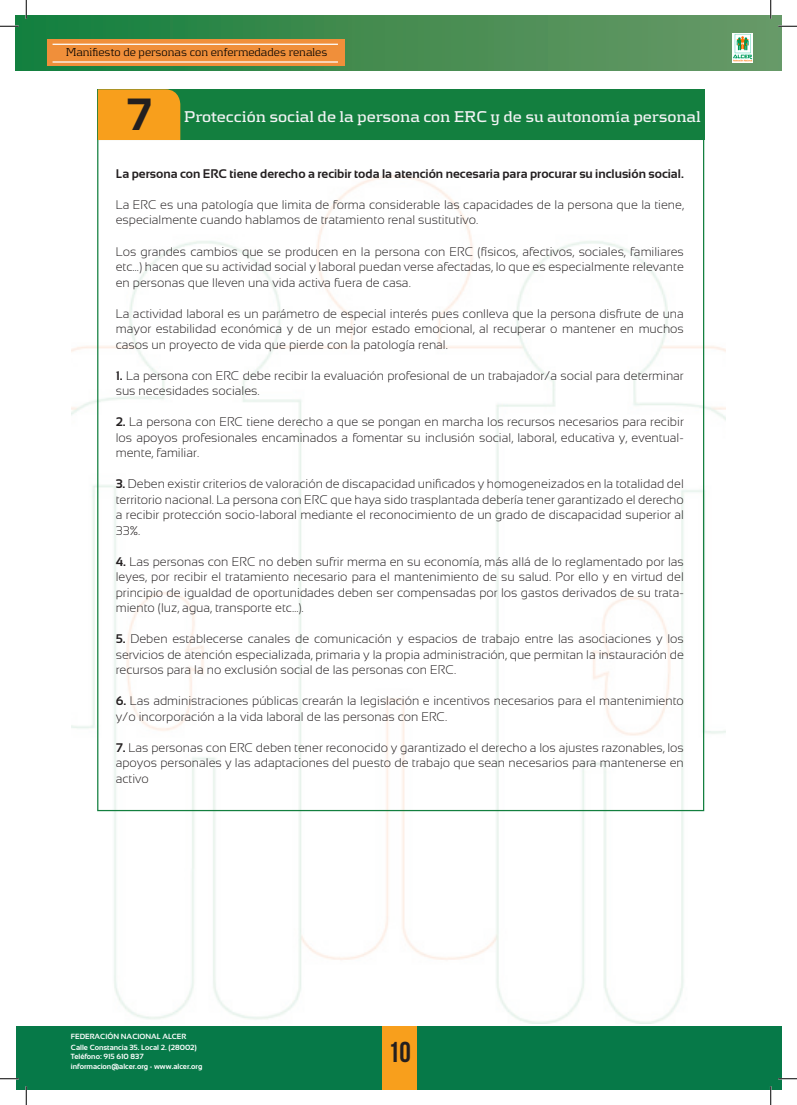
<style>
.page{position:relative;width:797px;height:1105px;background:#fff}
.page>*{position:absolute;margin:0;border:0;box-sizing:border-box;transform-origin:0 0}
.t1{font:700 45px "Kontrapunkt Bob";color:#231f20}
.t2{font:700 28.75px "Bebas Neue";color:#231f20}
.t3{font:700 16.25px "Kontrapunkt";letter-spacing:-.01em;color:#f2f3f4}
.body_text{font:300 12.5px/15.5px "Sansation";color:#231f20;text-align:justify}
.body_text-2{font:700 12.5px "Sansation";color:#231f20}
.t4{font:300 11.88px "Kontrapunkt";color:#000}
.t5{font:700 7.5px "Sansation";color:#fff}
.s1{font-weight:700}
</style>
<div class="page">
<div style="left:16px;top:1026px;width:765px;height:63px;background:#067948"></div>
<div style="left:16px;top:16px;width:765px;height:55px;background:linear-gradient(to right,#157f3c,#6e9a67)"></div>
<div style="left:382px;top:1026px;width:34px;height:63px;background:#f89f1c"></div>
<div style="left:47px;top:39px;width:297px;height:27px;background:#f08f3a"></div>
<hr style="left:53px;top:44px;width:285px;height:1px;background:#fff">
<hr style="left:53px;top:61px;width:285px;height:2px;background:#fff">
<img style="left:732px;top:34px;width:20px;height:29px">
<img style="left:71px;top:176px;width:654px;height:847px">
<div style="left:97px;top:89px;width:607px;height:51px;background:#137f3f"></div>
<div style="left:98px;top:89px;width:82px;height:51px;background:#f89f1c"></div>
<svg style="left:0;top:25px;width:19px;height:2px"></svg>
<svg style="left:778px;top:25px;width:19px;height:2px"></svg>
<svg style="left:0;top:1078px;width:19px;height:1px"></svg>
<svg style="left:778px;top:1078px;width:19px;height:1px"></svg>
<svg style="left:25px;top:0;width:2px;height:19px"></svg>
<svg style="left:25px;top:1086px;width:2px;height:19px"></svg>
<svg style="left:770px;top:0;width:1px;height:19px"></svg>
<svg style="left:770px;top:1086px;width:1px;height:19px"></svg>
<p class="t4" style="left:66px;top:46px;width:263px">Manifiesto de personas con enfermedades renales</p>
<p class="t1" style="left:127px;top:88px;width:26px">7</p>
<p class="t3" style="left:184px;top:107px;width:518px">Protección social de la persona con ERC y de su autonomía personal</p>
<p class="body_text-2" style="left:116px;top:167px;width:569px">La persona con ERC tiene derecho a recibir toda la atención necesaria para procurar su inclusión social.</p>
<p class="body_text" style="left:116px;top:197px;width:569px">La ERC es una patología que limita de forma considerable las capacidades de la persona que la tiene, especialmente cuando hablamos de tratamiento renal sustitutivo.</p>
<p class="body_text" style="left:116px;top:243px;width:569px">Los grandes cambios que se producen en la persona con ERC (físicos, afectivos, sociales, familiares etc…) hacen que su actividad social y laboral puedan verse afectadas, lo que es especialmente relevante en personas que lleven una vida activa fuera de casa.</p>
<p class="body_text" style="left:116px;top:305px;width:569px">La actividad laboral es un parámetro de especial interés pues conlleva que la persona disfrute de una mayor estabilidad económica y de un mejor estado emocional, al recuperar o mantener en muchos casos un proyecto de vida que pierde con la patología renal.</p>
<p class="body_text" style="left:116px;top:367px;width:569px"><span class="s1">1.</span> La persona con ERC debe recibir la evaluación profesional de un trabajador/a social para determinar sus necesidades sociales.</p>
<p class="body_text" style="left:116px;top:414px;width:569px"><span class="s1">2.</span> La persona con ERC tiene derecho a que se pongan en marcha los recursos necesarios para recibir los apoyos profesionales encaminados a fomentar su inclusión social, laboral, educativa y, eventual&shy;mente, familiar.</p>
<p class="body_text" style="left:116px;top:476px;width:569px"><span class="s1">3.</span> Deben existir criterios de valoración de discapacidad unificados y homogeneizados en la totalidad del territorio nacional. La persona con ERC que haya sido trasplantada debería tener garantizado el derecho a recibir protección socio-laboral mediante el reconocimiento de un grado de discapacidad superior al 33%.</p>
<p class="body_text" style="left:116px;top:553px;width:569px"><span class="s1">4.</span> Las personas con ERC no deben sufrir merma en su economía, más allá de lo reglamentado por las leyes, por recibir el tratamiento necesario para el mantenimiento de su salud. Por ello y en virtud del principio de igualdad de oportunidades deben ser compensadas por los gastos derivados de su trata&shy;miento (luz, agua, transporte etc…).</p>
<p class="body_text" style="left:116px;top:631px;width:569px"><span class="s1">5.</span> Deben establecerse canales de comunicación y espacios de trabajo entre las asociaciones y los servicios de atención especializada, primaria y la propia administración, que permitan la instauración de recursos para la no exclusión social de las personas con ERC.</p>
<p class="body_text" style="left:116px;top:693px;width:569px"><span class="s1">6.</span> Las administraciones públicas crearán la legislación e incentivos necesarios para el mantenimiento y/o incorporación a la vida laboral de las personas con ERC.</p>
<p class="body_text" style="left:116px;top:739px;width:569px"><span class="s1">7.</span> Las personas con ERC deben tener reconocido y garantizado el derecho a los ajustes razonables, los apoyos personales y las adaptaciones del puesto de trabajo que sean necesarios para mantenerse en activo</p>
<p class="t5" style="left:71px;top:1032px;width:117px">FEDERACIÓN NACIONAL ALCER</p>
<p class="t5" style="left:71px;top:1043px;width:128px">Calle Constancia 35. Local 2. (28002)</p>
<p class="t5" style="left:71px;top:1052px;width:74px">Teléfono: 915 610 837</p>
<p class="t5" style="left:71px;top:1063px;width:133px">informacion@alcer.org - www.alcer.org</p>
<p class="t2" style="left:388px;top:1036px;width:24px">10</p>
</div>
